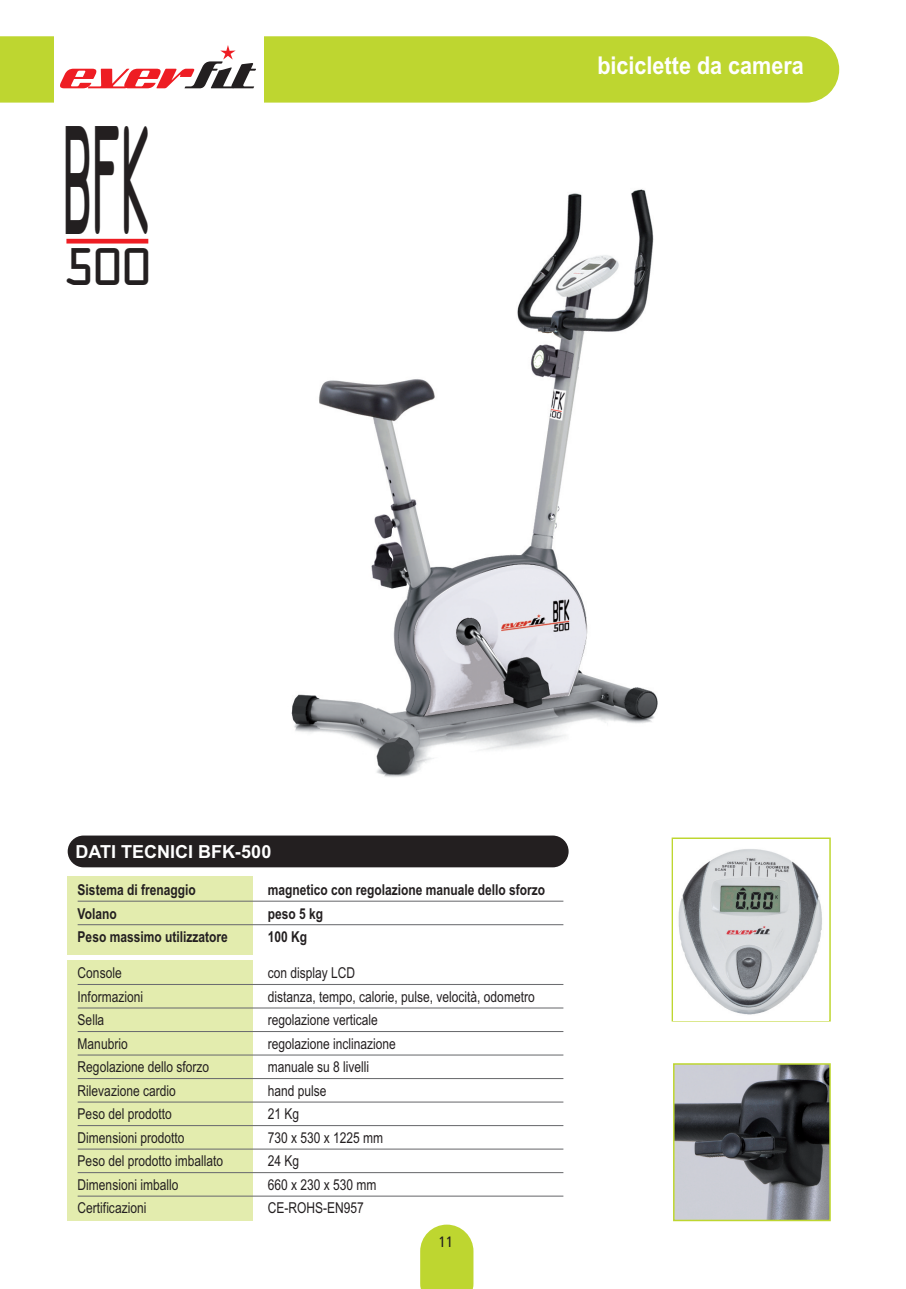
<style>
.page{position:relative;width:906px;height:1289px;background:#fff}
.page>*{position:absolute;margin:0;border:0;box-sizing:border-box;transform-origin:0 0}
.t1{font:138.75px "OCRA Std";color:#231f20;scale:.34 1}
.t2{font:47.4px "OCRA Std";color:#231f20}
.t3{font:700 24.6px "Arial";color:#fff;scale:.88 1}
.t4{font:700 18px "Arial";color:#fff}
.t5{font:15px "Arial";color:#231f20;scale:.8 1}
.t6{font:700 15px "Arial";color:#231f20;scale:.8 1}
.t7{font:condensed 15px "Frutiger LT Std";color:#231f20}
</style>
<div class="page">
<div style="left:0;top:36px;width:839px;height:67px;background:#bed630"></div>
<svg style="left:420px;top:1224px;width:53px;height:64px;background:#c4da44"></svg>
<hr style="left:66px;top:239px;width:82px;height:4px;background:#ee1d23">
<div style="left:671px;top:837px;width:159px;height:184px;border:2px solid #bed630"></div>
<img style="left:673px;top:839px;width:155px;height:180px">
<img style="left:676px;top:1066px;width:151px;height:152px">
<div style="left:673px;top:1063px;width:157px;height:158px;border:2px solid #bed630"></div>
<img style="left:291px;top:189px;width:367px;height:588px">
<div style="left:68px;top:835px;width:500px;height:32px;background:#231f20;border-radius:16px"></div>
<div style="left:68px;top:876px;width:185px;height:79px;background:#e3ecae"></div>
<div style="left:68px;top:960px;width:185px;height:260px;background:#e3ecae"></div>
<hr style="left:78px;top:900px;width:485px;height:1px;background:#6c6d70">
<hr style="left:78px;top:924px;width:485px;height:1px;background:#6c6d70">
<hr style="left:78px;top:983px;width:485px;height:2px;background:#6c6d70">
<hr style="left:78px;top:1007px;width:485px;height:1px;background:#6c6d70">
<hr style="left:78px;top:1030px;width:485px;height:2px;background:#6c6d70">
<hr style="left:78px;top:1054px;width:485px;height:1px;background:#6c6d70">
<hr style="left:78px;top:1077px;width:485px;height:2px;background:#6c6d70">
<hr style="left:78px;top:1101px;width:485px;height:1px;background:#6c6d70">
<hr style="left:78px;top:1124px;width:485px;height:2px;background:#6c6d70">
<hr style="left:78px;top:1148px;width:485px;height:1px;background:#6c6d70">
<hr style="left:78px;top:1172px;width:485px;height:1px;background:#6c6d70">
<hr style="left:78px;top:1195px;width:485px;height:1px;background:#6c6d70">
<div style="left:54px;top:28px;width:210px;height:89px;background:#fff"></div>
<svg style="left:60px;top:45px;width:196px;height:43px"></svg>
<h1 class="t1" style="left:61px;top:126px;width:274px">BFK</h1>
<h2 class="t2" style="left:61px;top:248px;width:94px">500</h2>
<h3 class="t3" style="left:597px;top:51px;width:236px">biciclette da camera</h3>
<p class="t4" style="left:76px;top:840px;width:197px">DATI TECNICI BFK-500</p>
<p class="t6" style="left:78px;top:881px;width:149px">Sistema di frenaggio</p>
<p class="t6" style="left:268px;top:881px;width:348px">magnetico con regolazione manuale dello sforzo</p>
<p class="t6" style="left:78px;top:904px;width:50px">Volano</p>
<p class="t6" style="left:268px;top:904px;width:71px">peso 5 kg</p>
<p class="t6" style="left:78px;top:928px;width:189px">Peso massimo utilizzatore</p>
<p class="t6" style="left:268px;top:928px;width:51px">100 Kg</p>
<p class="t5" style="left:78px;top:964px;width:57px">Console</p>
<p class="t5" style="left:268px;top:964px;width:111px">con display LCD</p>
<p class="t5" style="left:78px;top:987px;width:83px">Informazioni</p>
<p class="t5" style="left:268px;top:987px;width:335px">distanza, tempo, calorie, pulse, velocità, odometro</p>
<p class="t5" style="left:78px;top:1011px;width:35px">Sella</p>
<p class="t5" style="left:268px;top:1011px;width:139px">regolazione verticale</p>
<p class="t5" style="left:78px;top:1034px;width:64px">Manubrio</p>
<p class="t5" style="left:268px;top:1034px;width:162px">regolazione inclinazione</p>
<p class="t5" style="left:78px;top:1058px;width:166px">Regolazione dello sforzo</p>
<p class="t5" style="left:268px;top:1058px;width:128px">manuale su 8 livelli</p>
<p class="t5" style="left:78px;top:1081px;width:124px">Rilevazione cardio</p>
<p class="t5" style="left:268px;top:1081px;width:75px">hand pulse</p>
<p class="t5" style="left:78px;top:1105px;width:119px">Peso del prodotto</p>
<p class="t5" style="left:268px;top:1105px;width:41px">21 Kg</p>
<p class="t5" style="left:78px;top:1128px;width:135px">Dimensioni prodotto</p>
<p class="t5" style="left:268px;top:1128px;width:146px">730 x 530 x 1225 mm</p>
<p class="t5" style="left:78px;top:1152px;width:183px">Peso del prodotto imballato</p>
<p class="t5" style="left:268px;top:1152px;width:41px">24 Kg</p>
<p class="t5" style="left:78px;top:1175px;width:127px">Dimensioni imballo</p>
<p class="t5" style="left:268px;top:1175px;width:137px">660 x 230 x 530 mm</p>
<p class="t5" style="left:78px;top:1199px;width:87px">Certificazioni</p>
<p class="t5" style="left:268px;top:1199px;width:122px">CE-ROHS-EN957</p>
<p class="t7" style="left:439px;top:1235px;width:16px">11</p>
</div>
